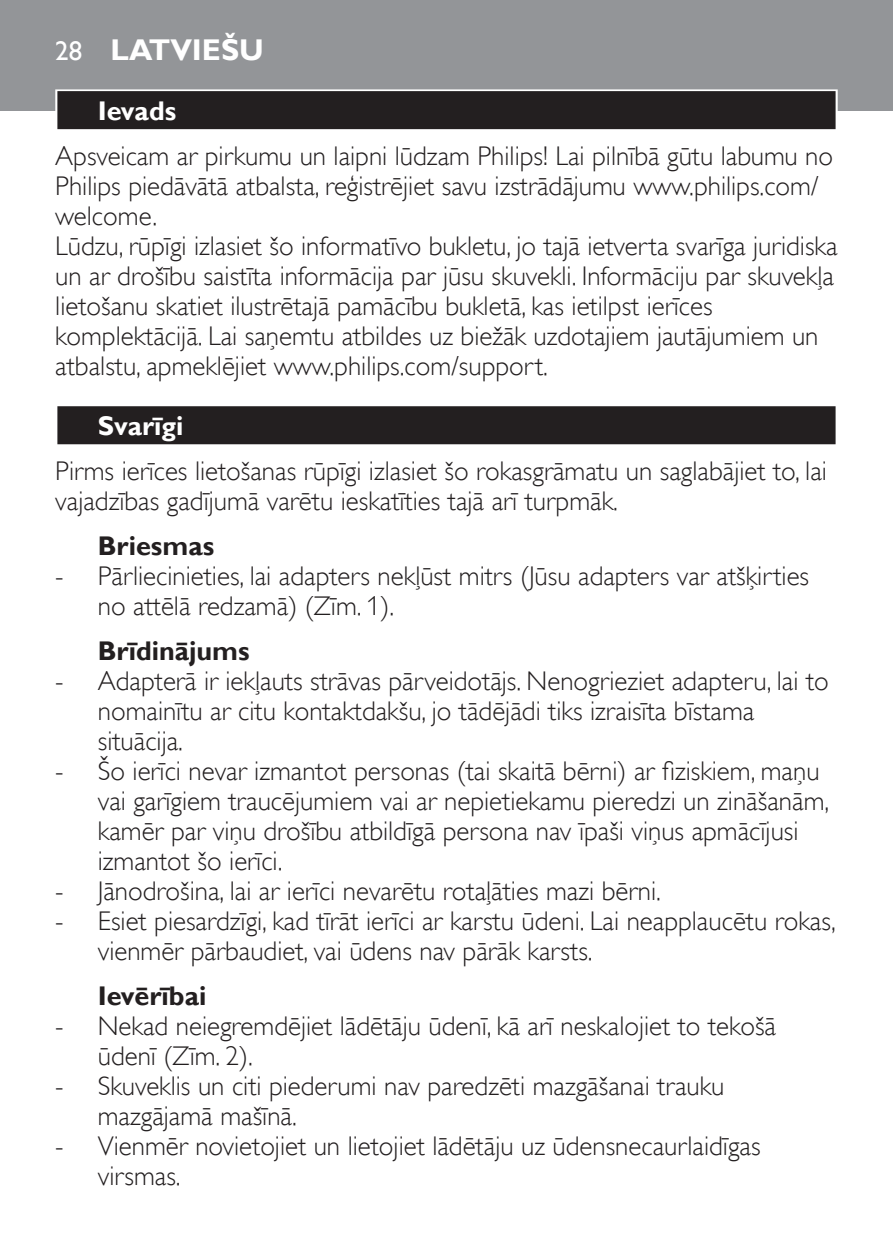
<style>
.page{position:relative;width:893px;height:1259px;background:#fff}
.page>*{position:absolute;margin:0;border:0;box-sizing:border-box;transform-origin:0 0}
.t1{font:700 30px "Gill Sans Alt One WGL";color:#fff}
.t2{font:27px/30px "Gill Sans Alt One WGL Light";color:#231f20}
.t3{font:700 27px "Gill Sans Alt One WGL";color:#231f20}
.t4{font:700 27px "Gill Sans Alt One WGL";color:#fff}
.t5{font:27px "Gill Sans Alt One WGL";color:#fff}
</style>
<div class="page">
<div style="left:0;top:0;width:893px;height:111px;background:#939598"></div>
<div style="left:55px;top:89px;width:783px;height:43px;background:linear-gradient(to right,#dcdbdc,#dcdbdc)"></div>
<div style="left:57px;top:91px;width:779px;height:38px;background:#231f20"></div>
<div style="left:55px;top:404px;width:783px;height:43px;background:linear-gradient(to right,#c1c0c0,#c1c0c0)"></div>
<div style="left:57px;top:406px;width:779px;height:38px;background:#231f20"></div>
<p class="t5" style="left:55px;top:32px;width:28px">28</p>
<p class="t1" style="left:111px;top:29px;width:155px">Latviešu</p>
<p class="t4" style="left:98px;top:92px;width:80px">I evads</p>
<p class="t2" style="left:55px;top:141px;width:784px">Apsveicam ar pirkumu un laipni lūdzam Philips! Lai pilnībā gūtu labumu no Philips piedāvātā atbalsta, reģistrējiet savu izstrādājumu www.philips.com/ welcome.<br>Lūdzu, rūpīgi izlasiet šo informatīvo bukletu, jo tajā ietverta svarīga juridiska un ar drošību saistīta informācija par jūsu skuvekli. Informāciju par skuvekļa lietošanu skatiet ilustrētajā pamācību bukletā, kas ietilpst ierīces komplektācijā. Lai saņemtu atbildes uz biežāk uzdotajiem jautājumiem un atbalstu, apmeklējiet www.philips.com/support.</p>
<p class="t4" style="left:98px;top:407px;width:87px">Svarīgi</p>
<p class="t2" style="left:55px;top:456px;width:773px">Pirms ierīces lietošanas rūpīgi izlasiet šo rokasgrāmatu un saglabājiet to, lai vajadzības gadījumā varētu ieskatīties tajā arī turpmāk.</p>
<p class="t3" style="left:98px;top:527px;width:118px">Briesmas</p>
<p class="t2" style="left:98px;top:561px;width:713px;text-indent:-43px">- Pārliecinieties, lai adapters nekļūst mitrs (Jūsu adapters var atšķirties no attēlā redzamā) (Zīm. 1).</p>
<p class="t3" style="left:98px;top:632px;width:153px">Brīdinājums</p>
<p class="t2" style="left:98px;top:666px;width:732px;text-indent:-43px">- Adapterā ir iekļauts strāvas pārveidotājs. Nenogrieziet adapteru, lai to nomainītu ar citu kontaktdakšu, jo tādējādi tiks izraisīta bīstama situācija.</p>
<p class="t2" style="left:98px;top:756px;width:733px;text-indent:-43px">- Šo ierīci nevar izmantot personas (tai skaitā bērni) ar fiziskiem, maņu vai garīgiem traucējumiem vai ar nepietiekamu pieredzi un zināšanām, kamēr par viņu drošību atbildīgā persona nav īpaši viņus apmācījusi izmantot šo ierīci.</p>
<p class="t2" style="left:55px;top:876px;width:607px">- Jānodrošina, lai ar ierīci nevarētu rotaļāties mazi bērni.</p>
<p class="t2" style="left:98px;top:906px;width:739px;text-indent:-43px">- Esiet piesardzīgi, kad tīrāt ierīci ar karstu ūdeni. Lai neapplaucētu rokas, vienmēr pārbaudiet, vai ūdens nav pārāk karsts.</p>
<p class="t3" style="left:98px;top:977px;width:110px">I evērībai</p>
<p class="t2" style="left:98px;top:1011px;width:680px;text-indent:-43px">- Nekad neiegremdējiet lādētāju ūdenī, kā arī neskalojiet to tekošā ūdenī (Zīm. 2).</p>
<p class="t2" style="left:98px;top:1071px;width:628px;text-indent:-43px">- Skuveklis un citi piederumi nav paredzēti mazgāšanai trauku mazgājamā mašīnā.</p>
<p class="t2" style="left:98px;top:1131px;width:664px;text-indent:-43px">- Vienmēr novietojiet un lietojiet lādētāju uz ūdensnecaurlaidīgas virsmas.</p>
</div>
